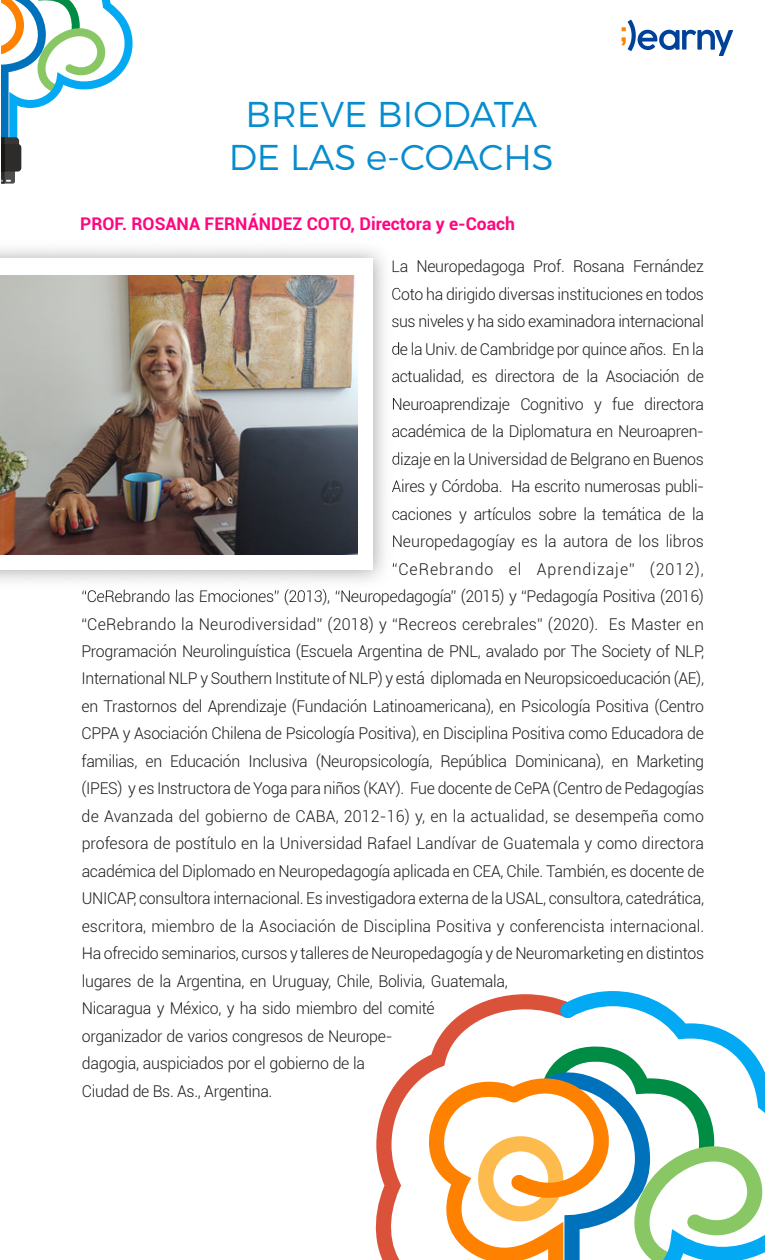
<style>
.page{position:relative;width:765px;height:1260px;background:#fff}
.page>*{position:absolute;margin:0;border:0;box-sizing:border-box;transform-origin:0 0}
.t1{font:300 35.88px/43px "Montserrat";letter-spacing:-.005em;color:#078ccd;text-align:center}
.t2{font:700 17.5px "Roboto";color:#ff0680}
.t3{font:300 16.25px "Roboto";letter-spacing:-.02em;color:#1d1d1b}
.t4{font:300 16.25px "Roboto";color:#1d1d1b}
.t5{font:300 16.25px "Roboto";letter-spacing:.015em;color:#1d1d1b}
.t6{font:300 16.25px "Roboto";letter-spacing:.01em;color:#1d1d1b}
.t7{font:300 16.25px "Roboto";letter-spacing:.06em;color:#1d1d1b}
</style>
<div class="page">
<svg style="left:622px;top:20px;width:111px;height:36px"></svg>
<svg style="left:375px;top:994px;width:184px;height:266px"></svg>
<svg style="left:559px;top:991px;width:206px;height:262px"></svg>
<svg style="left:428px;top:1045px;width:336px;height:215px"></svg>
<svg style="left:1px;top:0;width:132px;height:184px"></svg>
<hr style="left:1px;top:144px;width:4px;height:28px;background:#1b1717">
<img style="left:393px;top:260px;width:6px;height:13px">
<img style="left:392px;top:287px;width:7px;height:13px">
<img style="left:392px;top:318px;width:7px;height:10px">
<img style="left:392px;top:342px;width:7px;height:13px">
<img style="left:392px;top:373px;width:7px;height:10px">
<img style="left:393px;top:398px;width:6px;height:12px">
<img style="left:392px;top:428px;width:7px;height:10px">
<img style="left:392px;top:452px;width:7px;height:13px">
<img style="left:392px;top:480px;width:7px;height:13px">
<img style="left:392px;top:510px;width:7px;height:10px">
<img style="left:393px;top:535px;width:6px;height:13px">
<img style="left:393px;top:562px;width:4px;height:5px">
<img style="left:82px;top:589px;width:317px;height:7px">
<img style="left:0;top:276px;width:357px;height:278px">
<h1 class="t1" style="left:229px;top:92px;width:327px">BREVE BIODATA<br>DE LAS e-COACHS</h1>
<p class="t2" style="left:80px;top:211px;width:436px">PROF. ROSANA FERNÁNDEZ COTO, Directora y e-Coach</p>
<p class="t3" style="left:391px;top:255px;width:314px">La Neuropedagoga Prof. Rosana Fernández</p>
<p class="t3" style="left:391px;top:283px;width:314px">Coto ha dirigido diversas instituciones en todos</p>
<p class="t3" style="left:391px;top:310px;width:314px">sus niveles y ha sido examinadora internacional</p>
<p class="t3" style="left:391px;top:338px;width:314px">de la Univ. de Cambridge por quince años. En la</p>
<p class="t3" style="left:391px;top:365px;width:314px">actualidad, es directora de la Asociación de</p>
<p class="t3" style="left:392px;top:393px;width:314px">Neuroaprendizaje Cognitivo y fue directora</p>
<p class="t3" style="left:392px;top:420px;width:314px">académica de la Diplomatura en Neuroapren-</p>
<p class="t3" style="left:392px;top:448px;width:314px">dizaje en la Universidad de Belgrano en Buenos</p>
<p class="t3" style="left:392px;top:475px;width:314px">Aires y Córdoba. Ha escrito numerosas publi-</p>
<p class="t3" style="left:392px;top:502px;width:314px">caciones y artículos sobre la temática de la</p>
<p class="t4" style="left:392px;top:530px;width:314px">Neuropedagogíay es la autora de los libros</p>
<p class="t7" style="left:392px;top:557px;width:314px">“CeRebrando el Aprendizaje” (2012),</p>
<p class="t3" style="left:81px;top:585px;width:624px">“CeRebrando las Emociones” (2013), “Neuropedagogía” (2015) y “Pedagogía Positiva (2016)</p>
<p class="t5" style="left:81px;top:612px;width:624px">“CeRebrando la Neurodiversidad” (2018) y “Recreos cerebrales” (2020). Es Master en</p>
<p class="t3" style="left:81px;top:640px;width:624px">Programación Neurolinguística (Escuela Argentina de PNL, avalado por The Society of NLP,</p>
<p class="t3" style="left:81px;top:667px;width:624px">International NLP y Southern Institute of NLP) y está diplomada en Neuropsicoeducación (AE),</p>
<p class="t3" style="left:82px;top:695px;width:624px">en Trastornos del Aprendizaje (Fundación Latinoamericana), en Psicología Positiva (Centro</p>
<p class="t3" style="left:82px;top:722px;width:624px">CPPA y Asociación Chilena de Psicología Positiva), en Disciplina Positiva como Educadora de</p>
<p class="t3" style="left:82px;top:750px;width:624px">familias, en Educación Inclusiva (Neuropsicología, República Dominicana), en Marketing</p>
<p class="t3" style="left:82px;top:777px;width:624px">(IPES) y es Instructora de Yoga para niños (KAY). Fue docente de CePA (Centro de Pedagogías</p>
<p class="t6" style="left:82px;top:805px;width:624px">de Avanzada del gobierno de CABA, 2012-16) y, en la actualidad, se desempeña como</p>
<p class="t4" style="left:82px;top:832px;width:624px">profesora de postítulo en la Universidad Rafael Landívar de Guatemala y como directora</p>
<p class="t3" style="left:82px;top:860px;width:624px">académica del Diplomado en Neuropedagogía aplicada en CEA, Chile. También, es docente de</p>
<p class="t3" style="left:82px;top:887px;width:624px">UNICAP, consultora internacional. Es investigadora externa de la USAL, consultora, catedrática,</p>
<p class="t4" style="left:82px;top:915px;width:624px">escritora, miembro de la Asociación de Disciplina Positiva y conferencista internacional.</p>
<p class="t3" style="left:82px;top:942px;width:624px">Ha ofrecido seminarios, cursos y talleres de Neuropedagogía y de Neuromarketing en distintos</p>
<p class="t3" style="left:82px;top:970px;width:427px">lugares de la Argentina, en Uruguay, Chile, Bolivia, Guatemala,</p>
<p class="t3" style="left:82px;top:997px;width:354px">Nicaragua y México, y ha sido miembro del comité</p>
<p class="t3" style="left:82px;top:1025px;width:312px">organizador de varios congresos de Neurope-</p>
<p class="t3" style="left:82px;top:1052px;width:285px">dagogia, auspiciados por el gobierno de la</p>
<p class="t3" style="left:82px;top:1080px;width:192px">Ciudad de Bs. As., Argentina.</p>
</div>
